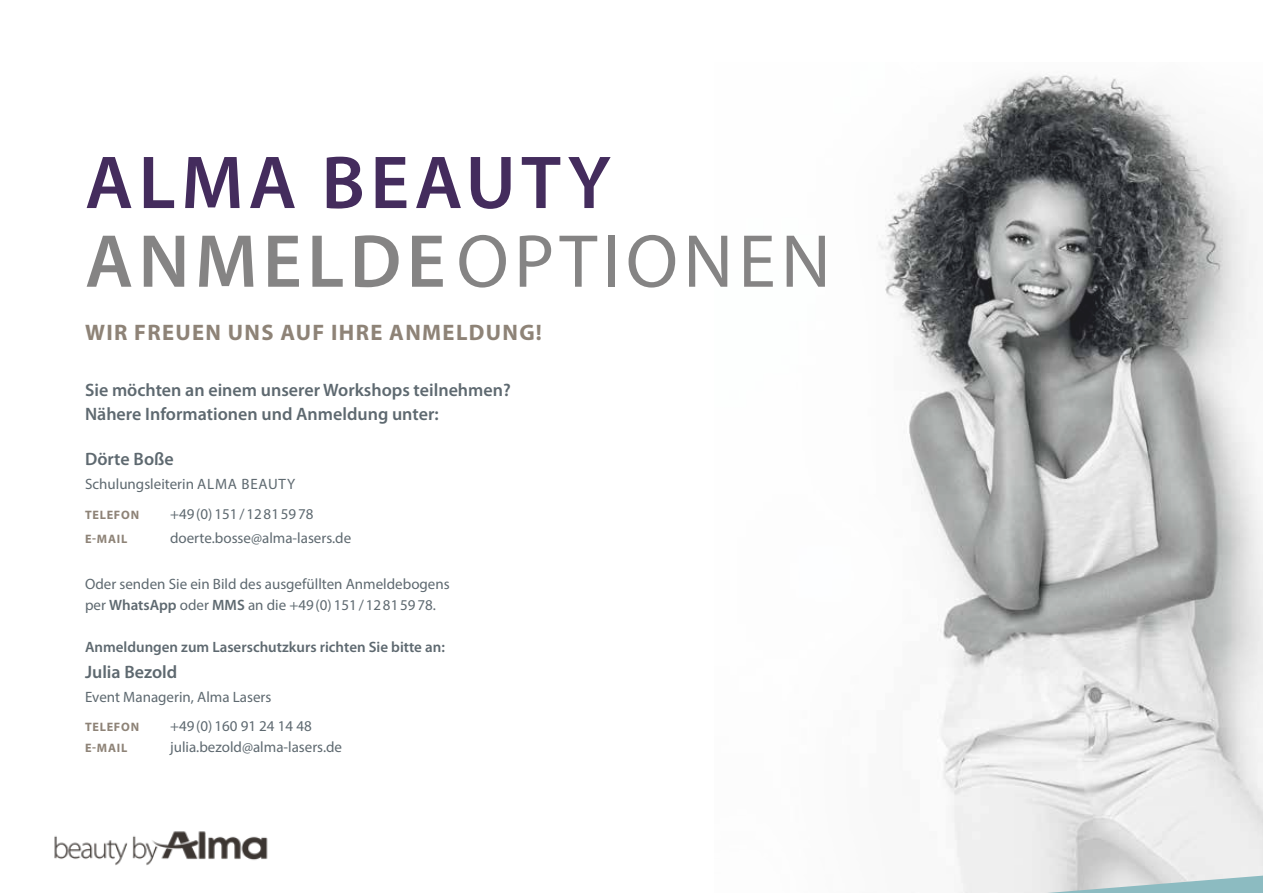
<style>
.page{position:relative;width:1263px;height:893px;background:#fff}
.page>*{position:absolute;margin:0;border:0;box-sizing:border-box;transform-origin:0 0}
.t1{font:600 75.6px/78.8px "Myriad Pro";letter-spacing:.07em;color:#442c5d}
.t2{font:700 22.5px "Myriad Pro";letter-spacing:.06em;color:#8e8377}
.t3{font:600 18px/24px "Myriad Pro";color:#5e6970}
.t4{font:15px/21px "Myriad Pro";color:#5e6970}
.t5{font:600 15px "Myriad Pro";color:#5e6970}
.t6{font:700 12.3px "Myriad Pro";letter-spacing:.06em;color:#8e8377}
.s1{color:#858484}
.s2{font-weight:400;color:#858484}
.s3{font-weight:600}
</style>
<div class="page">
<img style="left:878px;top:75px;width:385px;height:818px">
<svg style="left:1047px;top:876px;width:216px;height:17px"></svg>
<img style="left:54px;top:831px;width:214px;height:34px">
<h1 class="t1" style="left:85px;top:141px;width:747px">ALMA BEAUTY<br><span class="s1">ANMELDE</span><span class="s2">OPTIONEN</span></h1>
<h2 class="t2" style="left:85px;top:318px;width:458px">WIR FREUEN UNS AUF IHRE ANMELDUNG!</h2>
<p class="t3" style="left:85px;top:378px;width:427px">Sie möchten an einem unserer Workshops teilnehmen?<br>Nähere Informationen und Anmeldung unter:</p>
<p class="t3" style="left:85px;top:447px;width:90px">Dörte Boße</p>
<p class="t4" style="left:85px;top:473px;width:212px">Schulungsleiterin ALMA BEAUTY</p>
<p class="t6" style="left:85px;top:506px;width:56px">TELEFON</p>
<p class="t4" style="left:170px;top:503px;width:145px">+49(0)151/12815978</p>
<p class="t6" style="left:85px;top:530px;width:44px">E-MAIL</p>
<p class="t4" style="left:170px;top:527px;width:183px">doerte.bosse@alma-lasers.de</p>
<p class="t4" style="left:85px;top:573px;width:366px">Oder senden Sie ein Bild des ausgefüllten Anmeldebogens per <span class="s3">WhatsApp</span> oder <span class="s3">MMS</span> an die +49(0)151/12815978.</p>
<p class="t5" style="left:85px;top:638px;width:361px">Anmeldungen zum Laserschutzkurs richten Sie bitte an:</p>
<p class="t3" style="left:85px;top:659px;width:94px">Julia Bezold</p>
<p class="t4" style="left:85px;top:686px;width:188px">Event Managerin, Alma Lasers</p>
<p class="t6" style="left:85px;top:719px;width:56px">TELEFON</p>
<p class="t4" style="left:170px;top:715px;width:143px">+49(0)160 91 24 14 48</p>
<p class="t6" style="left:85px;top:740px;width:44px">E-MAIL</p>
<p class="t4" style="left:170px;top:736px;width:174px">julia.bezold@alma-lasers.de</p>
</div>
